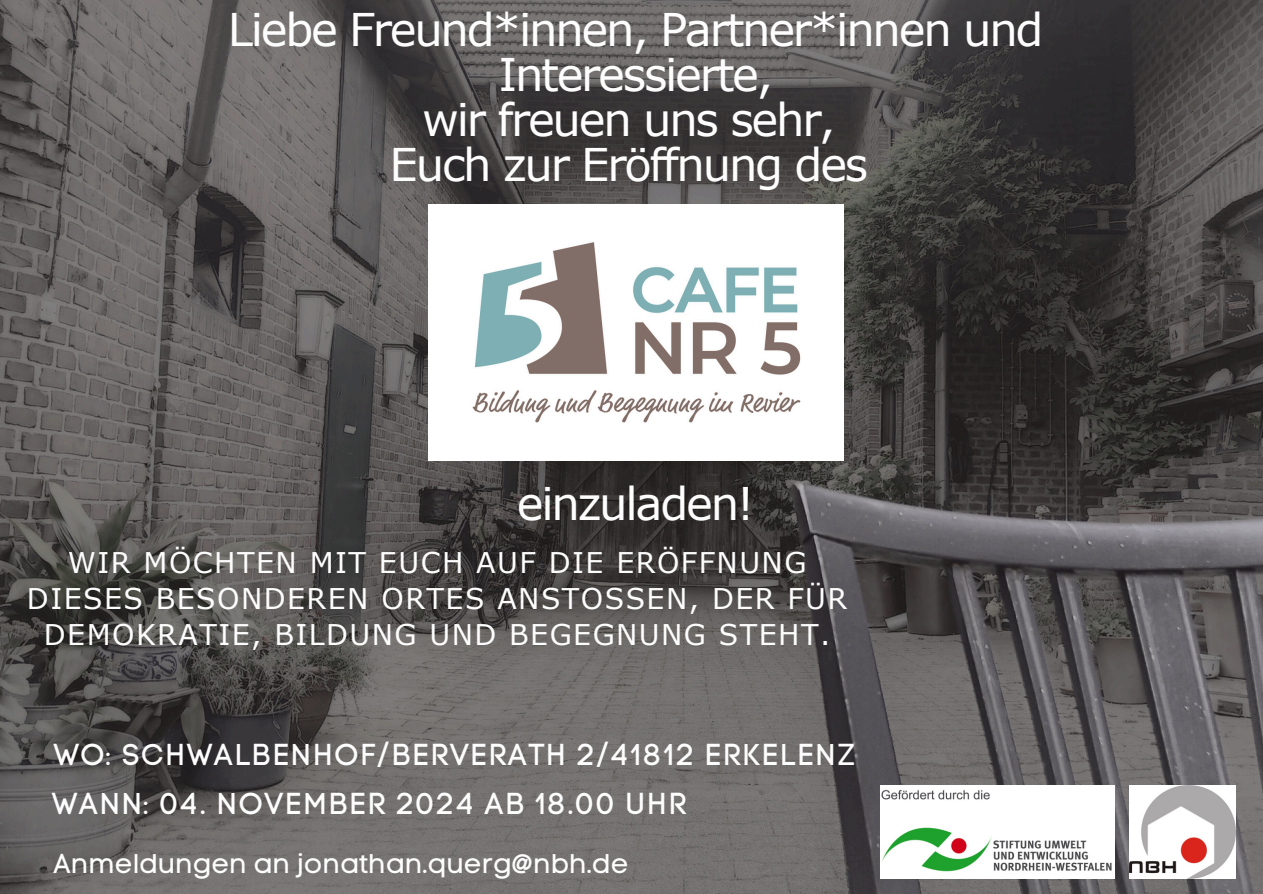
<style>
.page{position:relative;width:1263px;height:894px;background:#fff}
.page>*{position:absolute;margin:0;border:0;box-sizing:border-box;transform-origin:0 0}
.t1{font:45px/45px "Verdana";letter-spacing:-.05em;color:#fdfdfd;text-align:center}
.t2{font:30px "Code Pro Normal LC";letter-spacing:.05em;color:#fdfdfd}
.t3{font:28.5px/36px "Verdana";letter-spacing:.05em;color:#fdfdfd;text-align:center}
.t4{font:27px "Code Pro Normal LC";color:#fdfdfd}
</style>
<div class="page">
<img style="left:0;top:0;width:1263px;height:893px">
<img style="left:1129px;top:785px;width:106px;height:93px">
<img style="left:880px;top:785px;width:234px;height:93px">
<img style="left:428px;top:205px;width:415px;height:255px">
<h2 class="t1" style="left:228px;top:6px;width:817px">Liebe Freund*innen, Partner*innen und<br>Interessierte,<br>wir freuen uns sehr,<br>Euch zur Eröffnung des</h2>
<p class="t1" style="left:517px;top:479px;width:239px">einzuladen!</p>
<p class="t3" style="left:27px;top:543px;width:822px">WIR MÖCHTEN MIT EUCH AUF DIE ERÖFFNUNG<br>DIESES BESONDEREN ORTES ANSTOSSEN, DER FÜR<br>DEMOKRATIE, BILDUNG UND BEGEGNUNG STEHT.</p>
<h2 class="t2" style="left:54px;top:735px;width:803px">WO: SCHWALBENHOF/BERVERATH 2/41812 ERKELENZ</h2>
<h2 class="t2" style="left:52px;top:785px;width:636px">WANN: 04. NOVEMBER 2024 AB 18.00 UHR</h2>
<p class="t4" style="left:54px;top:846px;width:576px">Anmeldungen an jonathan.querg@nbh.de</p>
</div>
